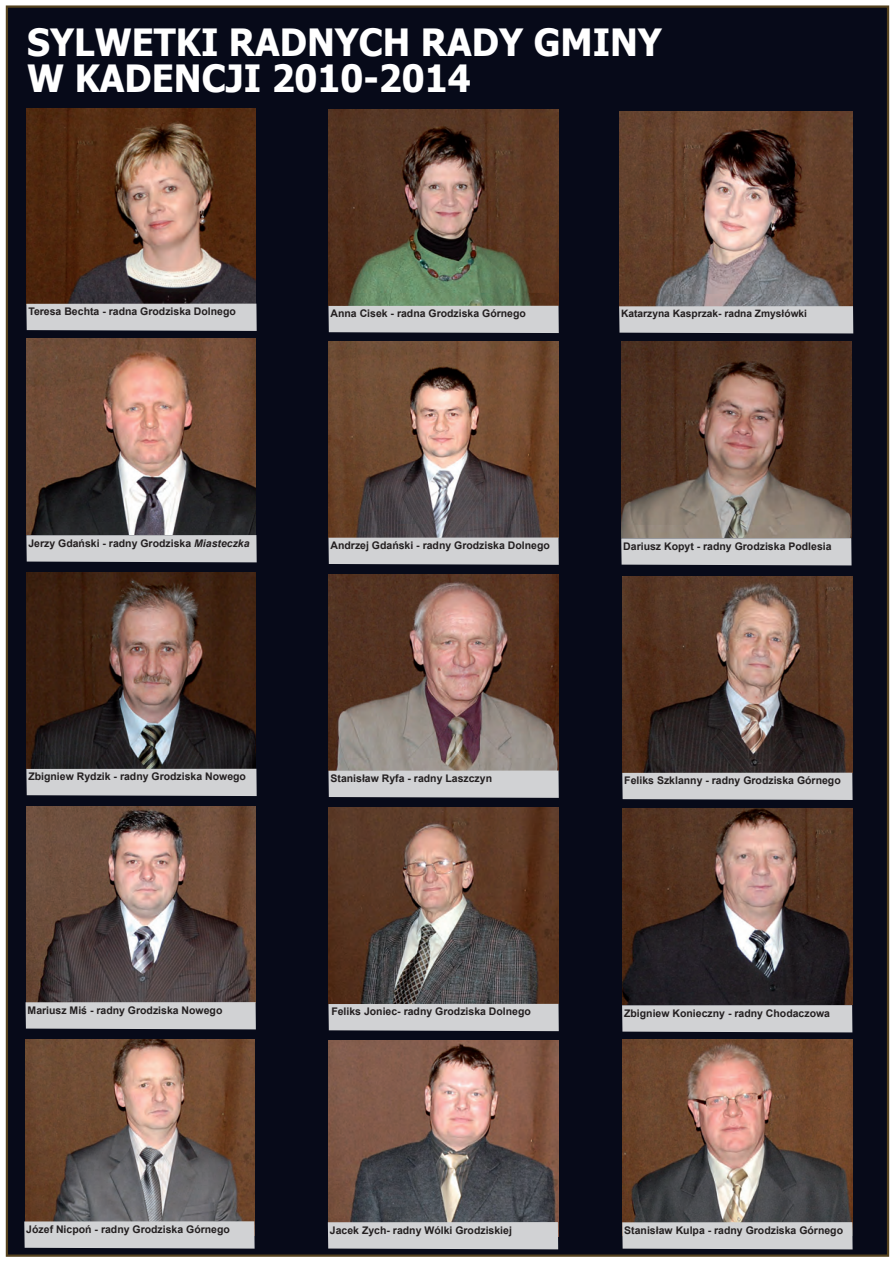
<style>
.page{position:relative;width:893px;height:1263px;background:#fff}
.page>*{position:absolute;margin:0;border:0;box-sizing:border-box;transform-origin:0 0}
.Normalny__Web{font:700 37.5px "Tahoma";color:#fff;scale:.96 1}
.t1{font:700 10.5px "Arial";color:#231f20}
.t2{font:700 10.2px "Arial";color:#231f20}
.s1{font-style:italic}
</style>
<div class="page">
<div style="left:6px;top:5px;width:883px;height:1252px;background:#070a19;border:2px solid #55421e"></div>
<img style="left:25px;top:1039px;width:230px;height:182px">
<img style="left:622px;top:1040px;width:230px;height:182px">
<img style="left:328px;top:1040px;width:230px;height:182px">
<img style="left:26px;top:572px;width:230px;height:196px">
<img style="left:329px;top:575px;width:229px;height:195px">
<img style="left:26px;top:806px;width:230px;height:196px">
<img style="left:329px;top:807px;width:229px;height:196px">
<img style="left:622px;top:576px;width:230px;height:196px">
<img style="left:622px;top:809px;width:230px;height:196px">
<img style="left:622px;top:342px;width:229px;height:196px">
<img style="left:619px;top:111px;width:234px;height:195px">
<img style="left:329px;top:341px;width:229px;height:196px">
<img style="left:329px;top:110px;width:229px;height:196px">
<img style="left:26px;top:339px;width:230px;height:196px">
<img style="left:26px;top:109px;width:230px;height:195px">
<div style="left:26px;top:304px;width:231px;height:27px;background:#d1d2d4"></div>
<div style="left:328px;top:306px;width:231px;height:27px;background:#d1d2d4"></div>
<div style="left:619px;top:306px;width:234px;height:27px;background:#d1d2d4"></div>
<div style="left:26px;top:535px;width:231px;height:27px;background:#d1d2d4"></div>
<svg style="left:328px;top:537px;width:231px;height:28px;background:#c9c9cc"></svg>
<div style="left:621px;top:538px;width:230px;height:27px;background:#d1d2d4"></div>
<div style="left:26px;top:769px;width:231px;height:27px;background:#d1d2d4"></div>
<svg style="left:328px;top:770px;width:231px;height:28px;background:#cacbcd"></svg>
<div style="left:622px;top:773px;width:231px;height:27px;background:#d1d2d4"></div>
<div style="left:26px;top:1002px;width:230px;height:27px;background:#d1d2d4"></div>
<div style="left:328px;top:1004px;width:231px;height:27px;background:#d1d2d4"></div>
<div style="left:622px;top:1005px;width:230px;height:27px;background:#d1d2d4"></div>
<div style="left:24px;top:1221px;width:231px;height:27px;background:#d1d2d4"></div>
<div style="left:328px;top:1222px;width:230px;height:27px;background:#d1d2d4"></div>
<div style="left:622px;top:1222px;width:231px;height:27px;background:#d1d2d4"></div>
<p class="Normalny__Web" style="left:27px;top:16px;width:663px">SYLWETKI RADNYCH RADY GMINY</p>
<p class="Normalny__Web" style="left:27px;top:52px;width:463px">W KADENCJI 2010-2014</p>
<p class="t1" style="left:28px;top:304px;width:209px">Teresa Bechta - radna Grodziska Dolnego</p>
<p class="t1" style="left:330px;top:307px;width:197px">Anna Cisek - radna Grodziska Górnego</p>
<p class="t2" style="left:621px;top:307px;width:187px">Katarzyna Kasprzak- radna Zmysłówki</p>
<p class="t1" style="left:28px;top:536px;width:223px">Jerzy Gdański - radny Grodziska <span class="s1">Miasteczka</span></p>
<p class="t1" style="left:330px;top:538px;width:221px">Andrzej Gdański - radny Grodziska Dolnego</p>
<p class="t1" style="left:623px;top:539px;width:210px">Dariusz Kopyt - radny Grodziska Podlesia</p>
<p class="t1" style="left:28px;top:770px;width:219px">Zbigniew Rydzik - radny Grodziska Nowego</p>
<p class="t1" style="left:330px;top:771px;width:163px">Stanisław Ryfa - radny Laszczyn</p>
<p class="t1" style="left:624px;top:773px;width:218px">Feliks Szklanny - radny Grodziska Górnego</p>
<p class="t1" style="left:28px;top:1003px;width:196px">Mariusz Miś - radny Grodziska Nowego</p>
<p class="t1" style="left:331px;top:1005px;width:201px">Feliks Joniec- radny Grodziska Dolnego</p>
<p class="t1" style="left:624px;top:1006px;width:207px">Zbigniew Konieczny - radny Chodaczowa</p>
<p class="t1" style="left:26px;top:1222px;width:205px">Józef Nicpoń - radny Grodziska Górnego</p>
<p class="t1" style="left:330px;top:1223px;width:184px">Jacek Zych- radny Wólki Grodziskiej</p>
<p class="t1" style="left:624px;top:1223px;width:220px">Stanisław Kulpa - radny Grodziska Górnego</p>
</div>
